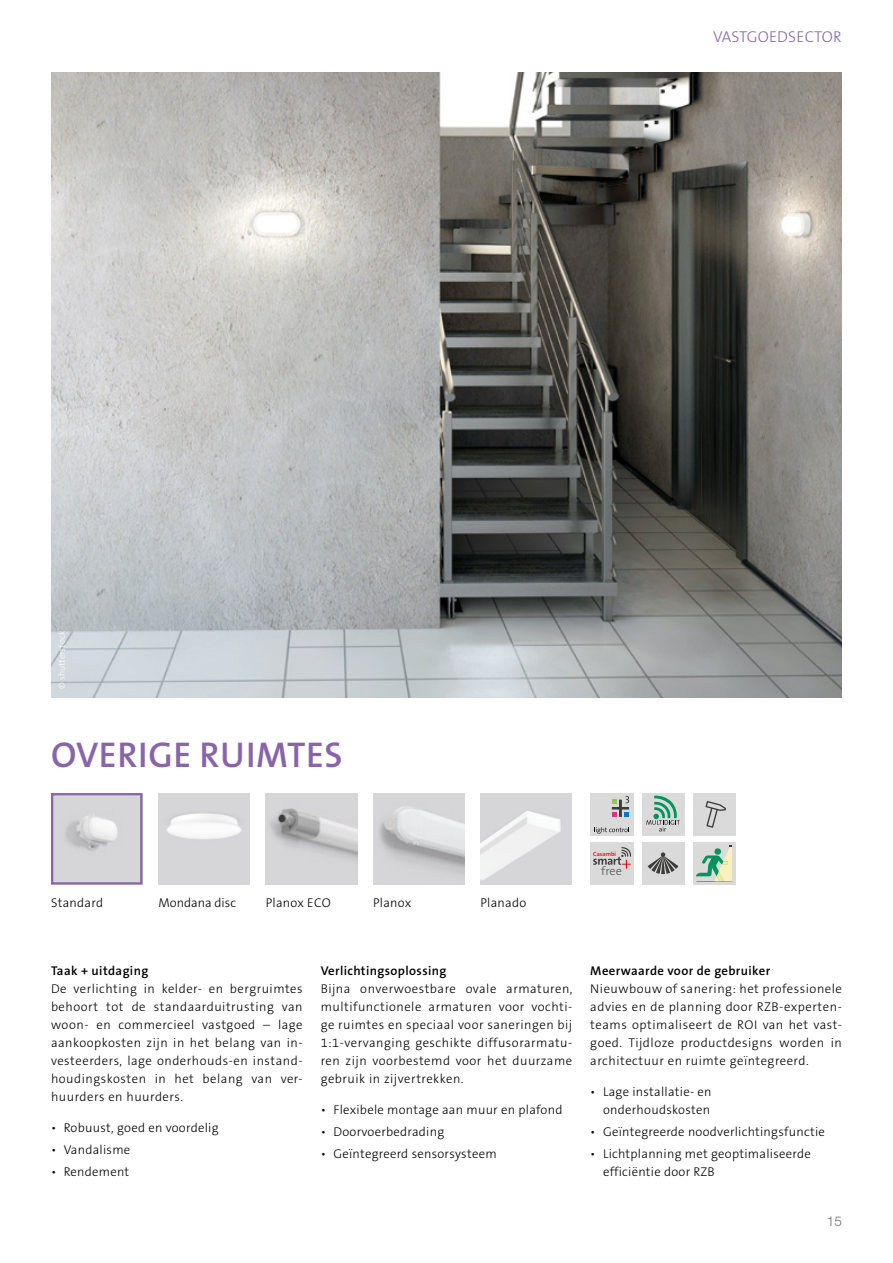
<style>
.page{position:relative;width:893px;height:1263px;background:#fff}
.page>*{position:absolute;margin:0;border:0;box-sizing:border-box;transform-origin:0 0}
.TheSansB_Big_Green_Headline{font:600 36px "The Sans B W6";letter-spacing:.015em;color:#8865a9}
.t1{font:300 15.75px "The Sans B W3";letter-spacing:.015em;color:#8865a9}
.t2{font:300 13.5px "Helvetica Neue LTW1 G";color:#706f6f}
.Fließtext_Objektbeschreibung{font:300 12.75px/18px "The Sans B W3";letter-spacing:.02em;color:#000;text-align:justify}
.TheSansB_Small_Black_Headline{font:600 12.75px "The Sans B W6";letter-spacing:.03em;color:#000}
.TheSansB_Miniaturtexte_6_5pt{font:300 12.75px "The Sans B W3";letter-spacing:.02em;color:#000}
.TheSansB_Miniaturtexte_6_5pt-2{font:300 12.75px "The Sans B W3";color:#000}
.t3{font:300 12.15px "The Sans B W4";color:#646363}
.Copyright_Hinweis{font:300 9px "The Sans B W3";color:#fff}
.t4{font:600 6.15px "The Sans B W6";color:#e30613}
</style>
<div class="page">
<img style="left:51px;top:72px;width:791px;height:625px">
<img style="left:266px;top:793px;width:91px;height:91px">
<img style="left:480px;top:793px;width:92px;height:91px">
<img style="left:373px;top:793px;width:92px;height:91px">
<img style="left:54px;top:796px;width:85px;height:85px">
<div style="left:51px;top:793px;width:91px;height:91px;border:2px solid #8865a9"></div>
<img style="left:158px;top:793px;width:92px;height:91px">
<div style="left:590px;top:793px;width:43px;height:43px;background:#dadada"></div>
<svg style="left:612px;top:796px;width:17px;height:21px"></svg>
<svg style="left:594px;top:827px;width:35px;height:7px"></svg>
<div style="left:590px;top:841px;width:43px;height:43px;background:#dadada"></div>
<svg style="left:593px;top:847px;width:38px;height:22px"></svg>
<div style="left:642px;top:793px;width:42px;height:43px;background:#dadada"></div>
<svg style="left:646px;top:795px;width:34px;height:36px"></svg>
<div style="left:693px;top:793px;width:42px;height:43px;background:#dadada"></div>
<svg style="left:705px;top:801px;width:21px;height:27px"></svg>
<div style="left:693px;top:842px;width:42px;height:42px;background:#dadada"></div>
<svg style="left:696px;top:845px;width:36px;height:37px"></svg>
<div style="left:642px;top:842px;width:42px;height:42px;background:#dadada"></div>
<svg style="left:648px;top:852px;width:30px;height:22px"></svg>
<p class="t1" style="left:713px;top:26px;width:130px">VASTGOEDSECTOR</p>
<p class="Copyright_Hinweis" style="left:56px;top:689px;width:59px;rotate:-90deg">© shutterstock</p>
<p class="TheSansB_Big_Green_Headline" style="left:51px;top:731px;width:293px">OVERIGE RUIMTES</p>
<p class="TheSansB_Miniaturtexte_6_5pt" style="left:51px;top:894px;width:54px">Standard</p>
<p class="TheSansB_Miniaturtexte_6_5pt" style="left:266px;top:894px;width:67px">Planox ECO</p>
<p class="TheSansB_Miniaturtexte_6_5pt" style="left:373px;top:894px;width:40px">Planox</p>
<p class="TheSansB_Miniaturtexte_6_5pt" style="left:480px;top:894px;width:47px">Planado</p>
<p class="TheSansB_Miniaturtexte_6_5pt-2" style="left:158px;top:894px;width:79px">Mondana disc</p>
<p class="t4" style="left:593px;top:850px;width:24px">Casambi</p>
<p class="t3" style="left:601px;top:863px;width:22px">free</p>
<p class="TheSansB_Small_Black_Headline" style="left:51px;top:962px;width:99px">Taak + uitdaging</p>
<p class="Fließtext_Objektbeschreibung" style="left:51px;top:979px;width:253px">De verlichting in kelder- en bergruimtes behoort tot de standaarduitrusting van woon- en commercieel vastgoed – lage aankoopkosten zijn in het belang van in&shy;vesteerders, lage onderhouds-en instand&shy;houdingskosten in het belang van ver&shy;huurders en huurders.</p>
<p class="Fließtext_Objektbeschreibung" style="left:51px;top:1118px;width:169px">• Robuust, goed en voordelig</p>
<p class="Fließtext_Objektbeschreibung" style="left:51px;top:1140px;width:81px">• Vandalisme</p>
<p class="Fließtext_Objektbeschreibung" style="left:51px;top:1163px;width:80px">• Rendement</p>
<p class="TheSansB_Small_Black_Headline" style="left:321px;top:962px;width:127px">Verlichtingsoplossing</p>
<p class="Fließtext_Objektbeschreibung" style="left:321px;top:979px;width:253px">Bijna onverwoestbare ovale armaturen, multifunctionele armaturen voor vochti&shy;ge ruimtes en speciaal voor saneringen bij 1:1-vervanging geschikte diffusorarmatu&shy;ren zijn voorbestemd voor het duurzame gebruik in zijvertrekken.</p>
<p class="Fließtext_Objektbeschreibung" style="left:321px;top:1100px;width:243px">• Flexibele montage aan muur en plafond</p>
<p class="Fließtext_Objektbeschreibung" style="left:321px;top:1122px;width:125px">• Doorvoerbedrading</p>
<p class="Fließtext_Objektbeschreibung" style="left:321px;top:1145px;width:177px">• Geïntegreerd sensorsysteem</p>
<p class="TheSansB_Small_Black_Headline" style="left:590px;top:962px;width:181px">Meerwaarde voor de gebruiker</p>
<p class="Fließtext_Objektbeschreibung" style="left:590px;top:979px;width:253px">Nieuwbouw of sanering: het professionele advies en de planning door RZB-experten&shy;teams optimaliseert de ROI van het vast&shy;goed. Tijdloze productdesigns worden in architectuur en ruimte geïntegreerd.</p>
<p class="Fließtext_Objektbeschreibung" style="left:590px;top:1082px;width:123px;text-align:right">• Lage installatie- en onderhoudskosten</p>
<p class="Fließtext_Objektbeschreibung" style="left:590px;top:1122px;width:236px">• Geïntegreerde noodverlichtingsfunctie</p>
<p class="Fließtext_Objektbeschreibung" style="left:603px;top:1145px;width:209px;text-indent:-13px">• Lichtplanning met geoptimaliseerde efficiëntie door RZB</p>
<p class="t2" style="left:827px;top:1213px;width:17px">15</p>
</div>
